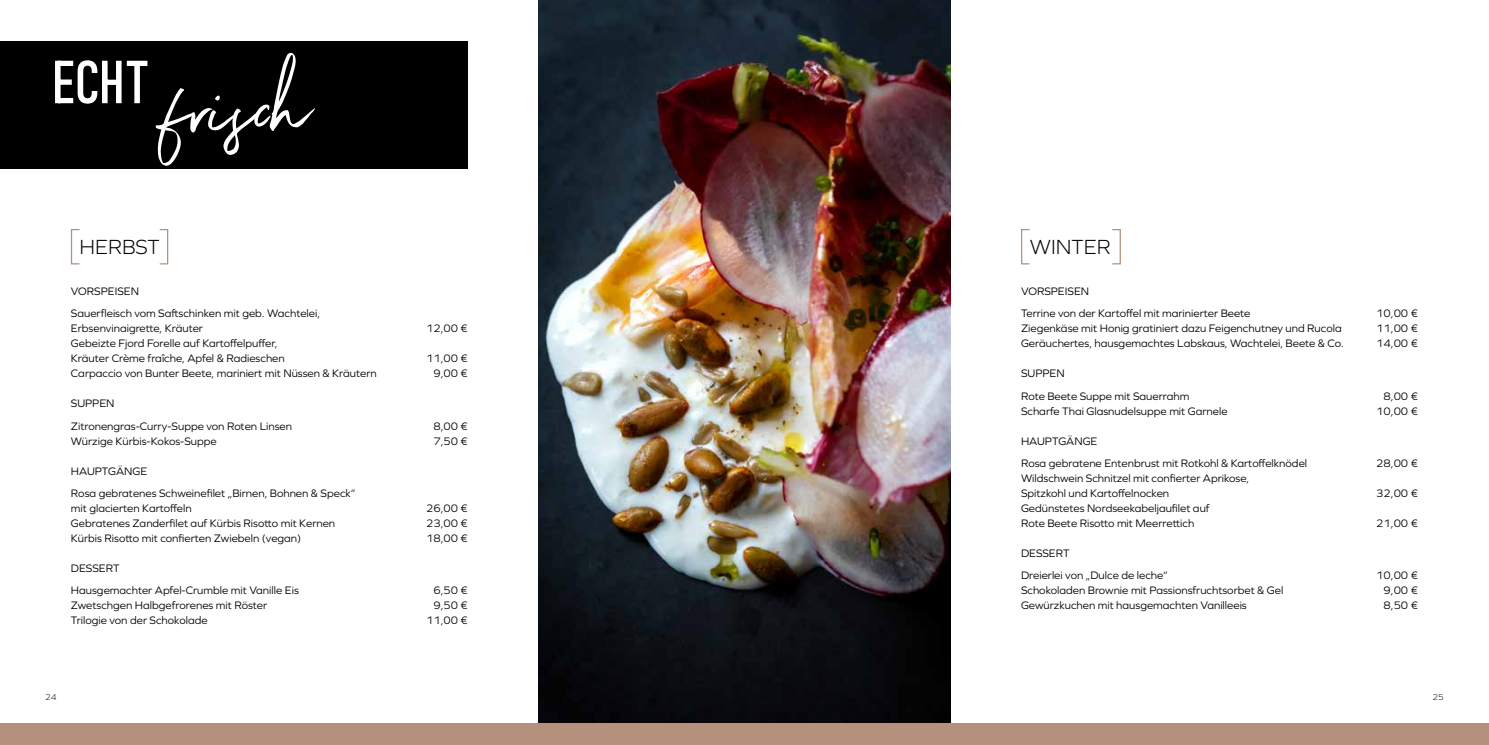
<style>
.page{position:relative;width:1489px;height:745px;background:#fff}
.page>*{position:absolute;margin:0;border:0;box-sizing:border-box;transform-origin:0 0}
.t1{font:91.25px "Northwell Clean";color:#fff}
.t2{font:59.75px "Bahnschrift";color:#fff}
.t3{font:300 21.25px "Graphie";color:#000}
.t4{font:11.25px/22.1px "Graphie";color:#000}
.t5{font:300 8.75px "Graphie";color:#000}
</style>
<div class="page">
<img style="left:539px;top:0;width:411px;height:723px">
<div style="left:0;top:42px;width:468px;height:127px;background:#000"></div>
<div style="left:0;top:723px;width:1488px;height:21px;background:#b5917d"></div>
<div style="left:71px;top:229px;width:9px;height:35px;border:1px solid #b5917d"></div>
<div style="left:159px;top:229px;width:9px;height:35px;border:1px solid #b5917d"></div>
<div style="left:1020px;top:229px;width:10px;height:35px;border:1px solid #b5917d"></div>
<h2 class="t2" style="left:52px;top:37px;width:97px">ECHT</h2>
<h1 class="t1" style="left:163px;top:47px;width:147px;rotate:-3deg">frisch</h1>
<h3 class="t3" style="left:80px;top:234px;width:82px">HERBST</h3>
<p class="t4" style="left:71px;top:280px;width:251px">VORSPEISEN<br>Sauerfleisch vom Saftschinken mit geb. Wachtelei,</p>
<p class="t4" style="left:71px;top:317px;width:134px">Erbsenvinaigrette, Kräuter</p>
<p class="t4" style="left:426px;top:317px;width:43px">12,00 €</p>
<p class="t4" style="left:71px;top:335px;width:215px;line-height:15px">Gebeizte Fjord Forelle auf Kartoffelpuffer,<br>Kräuter Crème fraîche, Apfel &amp; Radieschen</p>
<p class="t4" style="left:426px;top:347px;width:43px">11,00 €</p>
<p class="t4" style="left:71px;top:362px;width:307px">Carpaccio von Bunter Beete, mariniert mit Nüssen &amp; Kräutern</p>
<p class="t4" style="left:433px;top:362px;width:36px">9,00 €</p>
<p class="t4" style="left:71px;top:392px;width:223px">SUPPEN<br>Zitronengras-Curry-Suppe von Roten Linsen</p>
<p class="t4" style="left:433px;top:414px;width:36px">8,00 €</p>
<p class="t4" style="left:71px;top:429px;width:147px">Würzige Kürbis-Kokos-Suppe</p>
<p class="t4" style="left:433px;top:429px;width:36px">7,50 €</p>
<p class="t4" style="left:71px;top:459px;width:286px">HAUPTGÄNGE<br>Rosa gebratenes Schweinefilet „Birnen, Bohnen &amp; Speck“</p>
<p class="t4" style="left:71px;top:496px;width:122px">mit glacierten Kartoffeln</p>
<p class="t4" style="left:426px;top:496px;width:43px">26,00 €</p>
<p class="t4" style="left:71px;top:511px;width:266px">Gebratenes Zanderfilet auf Kürbis Risotto mit Kernen</p>
<p class="t4" style="left:426px;top:511px;width:43px">23,00 €</p>
<p class="t4" style="left:71px;top:526px;width:232px">Kürbis Risotto mit confierten Zwiebeln (vegan)</p>
<p class="t4" style="left:426px;top:526px;width:43px">18,00 €</p>
<p class="t4" style="left:71px;top:556px;width:229px">DESSERT<br>Hausgemachter Apfel-Crumble mit Vanille Eis</p>
<p class="t4" style="left:433px;top:578px;width:36px">6,50 €</p>
<p class="t4" style="left:71px;top:593px;width:198px">Zwetschgen Halbgefrorenes mit Röster</p>
<p class="t4" style="left:433px;top:593px;width:36px">9,50 €</p>
<p class="t4" style="left:71px;top:608px;width:138px">Trilogie von der Schokolade</p>
<p class="t4" style="left:426px;top:608px;width:43px">11,00 €</p>
<h3 class="t3" style="left:1029px;top:234px;width:82px">WINTER</h3>
<p class="t4" style="left:1020px;top:280px;width:231px">VORSPEISEN<br>Terrine von der Kartoffel mit marinierter Beete</p>
<p class="t4" style="left:1376px;top:302px;width:43px">10,00 €</p>
<p class="t4" style="left:1020px;top:317px;width:322px">Ziegenkäse mit Honig gratiniert dazu Feigenchutney und Rucola</p>
<p class="t4" style="left:1376px;top:317px;width:43px">11,00 €</p>
<p class="t4" style="left:1020px;top:332px;width:324px">Geräuchertes, hausgemachtes Labskaus, Wachtelei, Beete &amp; Co.</p>
<p class="t4" style="left:1376px;top:332px;width:43px">14,00 €</p>
<p class="t4" style="left:1020px;top:362px;width:170px">SUPPEN<br>Rote Beete Suppe mit Sauerrahm</p>
<p class="t4" style="left:1383px;top:384px;width:36px">8,00 €</p>
<p class="t4" style="left:1020px;top:399px;width:208px">Scharfe Thai Glasnudelsuppe mit Garnele</p>
<p class="t4" style="left:1376px;top:399px;width:43px">10,00 €</p>
<p class="t4" style="left:1020px;top:429px;width:288px">HAUPTGÄNGE<br>Rosa gebratene Entenbrust mit Rotkohl &amp; Kartoffelknödel</p>
<p class="t4" style="left:1376px;top:451px;width:43px">28,00 €</p>
<p class="t4" style="left:1020px;top:470px;width:230px;line-height:15px">Wildschwein Schnitzel mit confierter Aprikose,<br>Spitzkohl und Kartoffelnocken</p>
<p class="t4" style="left:1020px;top:500px;width:190px;line-height:15px">Gedünstetes Nordseekabeljaufilet auf<br>Rote Beete Risotto mit Meerrettich</p>
<p class="t4" style="left:1020px;top:541px;width:148px">DESSERT<br>Dreierlei von „Dulce de leche“</p>
<p class="t4" style="left:1376px;top:481px;width:43px">32,00 €</p>
<p class="t4" style="left:1376px;top:511px;width:43px">21,00 €</p>
<p class="t4" style="left:1376px;top:563px;width:43px">10,00 €</p>
<p class="t4" style="left:1020px;top:578px;width:264px">Schokoladen Brownie mit Passionsfruchtsorbet &amp; Gel</p>
<p class="t4" style="left:1383px;top:578px;width:36px">9,00 €</p>
<p class="t4" style="left:1020px;top:593px;width:227px">Gewürzkuchen mit hausgemachten Vanilleeis</p>
<p class="t4" style="left:1383px;top:593px;width:36px">8,50 €</p>
<p class="t5" style="left:45px;top:691px;width:13px">24</p>
<p class="t5" style="left:1432px;top:691px;width:13px">25</p>
</div>
